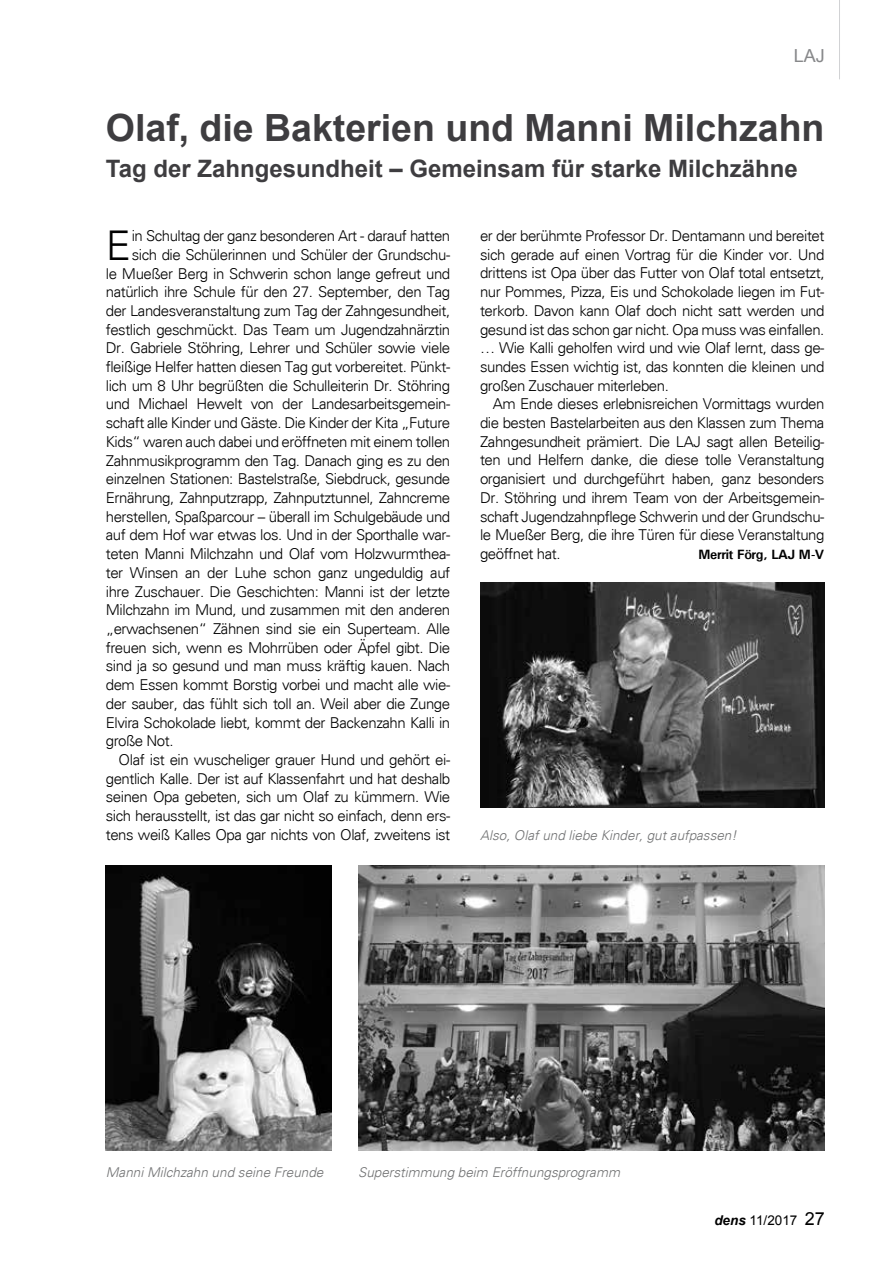
<style>
.page{position:relative;width:893px;height:1263px;background:#fff}
.page>*{position:absolute;margin:0;border:0;box-sizing:border-box;transform-origin:0 0}
.t1{font:300 41.1px "Univers";color:#000}
.t2{font:700 37.5px "Arial";color:#3e3d40}
.t3{font:700 24px "Arial";color:#3e3d40}
.t4{font:18px "Arial";color:#87888a}
.t5{font:300 15px/18.8px "Univers";letter-spacing:-.03em;color:#000;text-align:justify}
.t6{font:italic 300 13.5px "Univers";color:#707172}
.t7{font:700 13.5px "Univers";letter-spacing:-.03em;color:#000}
.t8{font:13.5px "Arial";color:#000}
.s1{font-weight:700;font-style:italic}
.s2{font-size:18px}
</style>
<div class="page">
<hr style="left:839px;top:0;width:1px;height:79px;background:#d1d2d4">
<img style="left:480px;top:583px;width:344px;height:225px">
<img style="left:106px;top:865px;width:225px;height:285px">
<img style="left:358px;top:865px;width:466px;height:285px">
<p class="t4" style="left:794px;top:44px;width:33px">LAJ</p>
<h2 class="t2" style="left:106px;top:103px;width:720px">Olaf, die Bakterien und Manni Milchzahn</h2>
<h3 class="t3" style="left:106px;top:152px;width:693px">Tag der Zahngesundheit – Gemeinsam für starke Milchzähne</h3>
<h1 class="t1" style="left:106px;top:221px;width:27px">E</h1>
<p class="t5" style="left:132px;top:226px;width:320px">in Schultag der ganz besonderen Art - darauf hatten</p>
<p class="t5" style="left:132px;top:245px;width:320px">sich die Schülerinnen und Schüler der Grundschu-</p>
<p class="t5" style="left:106px;top:264px;width:346px">le Mueßer Berg in Schwerin schon lange gefreut und</p>
<p class="t5" style="left:106px;top:283px;width:346px">natürlich ihre Schule für den 27. September, den Tag</p>
<p class="t5" style="left:106px;top:301px;width:346px">der Landesveranstaltung zum Tag der Zahngesundheit,</p>
<p class="t5" style="left:106px;top:320px;width:346px">festlich geschmückt. Das Team um Jugendzahnärztin</p>
<p class="t5" style="left:106px;top:339px;width:346px">Dr. Gabriele Stöhring, Lehrer und Schüler sowie viele</p>
<p class="t5" style="left:106px;top:357px;width:346px">fleißige Helfer hatten diesen Tag gut vorbereitet. Pünkt-</p>
<p class="t5" style="left:106px;top:376px;width:346px">lich um 8 Uhr begrüßten die Schulleiterin Dr. Stöhring</p>
<p class="t5" style="left:106px;top:395px;width:346px">und Michael Hewelt von der Landesarbeitsgemein-</p>
<p class="t5" style="left:106px;top:413px;width:346px">schaft alle Kinder und Gäste. Die Kinder der Kita „Future</p>
<p class="t5" style="left:106px;top:432px;width:346px">Kids“ waren auch dabei und eröffneten mit einem tollen</p>
<p class="t5" style="left:106px;top:451px;width:346px">Zahnmusikprogramm den Tag. Danach ging es zu den</p>
<p class="t5" style="left:106px;top:470px;width:346px">einzelnen Stationen: Bastelstraße, Siebdruck, gesunde</p>
<p class="t5" style="left:106px;top:488px;width:346px">Ernährung, Zahnputzrapp, Zahnputztunnel, Zahncreme</p>
<p class="t5" style="left:106px;top:507px;width:346px">herstellen, Spaßparcour – überall im Schulgebäude und</p>
<p class="t5" style="left:106px;top:526px;width:346px">auf dem Hof war etwas los. Und in der Sporthalle war-</p>
<p class="t5" style="left:106px;top:544px;width:346px">teten Manni Milchzahn und Olaf vom Holzwurmthea-</p>
<p class="t5" style="left:106px;top:563px;width:346px">ter Winsen an der Luhe schon ganz ungeduldig auf</p>
<p class="t5" style="left:106px;top:582px;width:346px">ihre Zuschauer. Die Geschichten: Manni ist der letzte</p>
<p class="t5" style="left:106px;top:600px;width:346px">Milchzahn im Mund, und zusammen mit den anderen</p>
<p class="t5" style="left:106px;top:619px;width:346px">„erwachsenen“ Zähnen sind sie ein Superteam. Alle</p>
<p class="t5" style="left:106px;top:638px;width:346px">freuen sich, wenn es Mohrrüben oder Äpfel gibt. Die</p>
<p class="t5" style="left:106px;top:657px;width:346px">sind ja so gesund und man muss kräftig kauen. Nach</p>
<p class="t5" style="left:106px;top:675px;width:346px">dem Essen kommt Borstig vorbei und macht alle wie-</p>
<p class="t5" style="left:106px;top:694px;width:346px">der sauber, das fühlt sich toll an. Weil aber die Zunge</p>
<p class="t5" style="left:106px;top:713px;width:346px">Elvira Schokolade liebt, kommt der Backenzahn Kalli in</p>
<p class="t5" style="left:106px;top:731px;width:69px">große Not.</p>
<p class="t5" style="left:119px;top:750px;width:333px">Olaf ist ein wuscheliger grauer Hund und gehört ei-</p>
<p class="t5" style="left:106px;top:769px;width:346px">gentlich Kalle. Der ist auf Klassenfahrt und hat deshalb</p>
<p class="t5" style="left:106px;top:788px;width:346px">seinen Opa gebeten, sich um Olaf zu kümmern. Wie</p>
<p class="t5" style="left:106px;top:806px;width:346px">sich herausstellt, ist das gar nicht so einfach, denn ers-</p>
<p class="t5" style="left:106px;top:825px;width:346px">tens weiß Kalles Opa gar nichts von Olaf, zweitens ist</p>
<p class="t5" style="left:480px;top:226px;width:346px">er der berühmte Professor Dr. Dentamann und bereitet sich gerade auf einen Vortrag für die Kinder vor. Und drittens ist Opa über das Futter von Olaf total entsetzt, nur Pommes, Pizza, Eis und Schokolade liegen im Fut&shy;terkorb. Davon kann Olaf doch nicht satt werden und gesund ist das schon gar nicht. Opa muss was einfallen. … Wie Kalli geholfen wird und wie Olaf lernt, dass ge&shy;sundes Essen wichtig ist, das konnten die kleinen und großen Zuschauer miterleben.</p>
<p class="t5" style="left:480px;top:395px;width:346px;text-indent:13px">Am Ende dieses erlebnisreichen Vormittags wurden die besten Bastelarbeiten aus den Klassen zum Thema Zahngesundheit prämiert. Die LAJ sagt allen Beteilig&shy;ten und Helfern danke, die diese tolle Veranstaltung organisiert und durchgeführt haben, ganz besonders Dr. Stöhring und ihrem Team von der Arbeitsgemein&shy;schaft Jugendzahnpflege Schwerin und der Grundschu&shy;le Mueßer Berg, die ihre Türen für diese Veranstaltung geöffnet hat.</p>
<p class="t7" style="left:698px;top:546px;width:128px">Merrit Förg, LAJ M-V</p>
<p class="t6" style="left:480px;top:827px;width:258px">Also, Olaf und liebe Kinder, gut aufpassen!</p>
<p class="t6" style="left:106px;top:1164px;width:219px">Manni Milchzahn und seine Freunde</p>
<p class="t6" style="left:358px;top:1164px;width:263px">Superstimmung beim Eröffnungsprogramm</p>
<p class="t8" style="left:714px;top:1211px;width:112px"><span class="s1">dens</span> 11/2017 <span class="s2">27</span></p>
</div>
